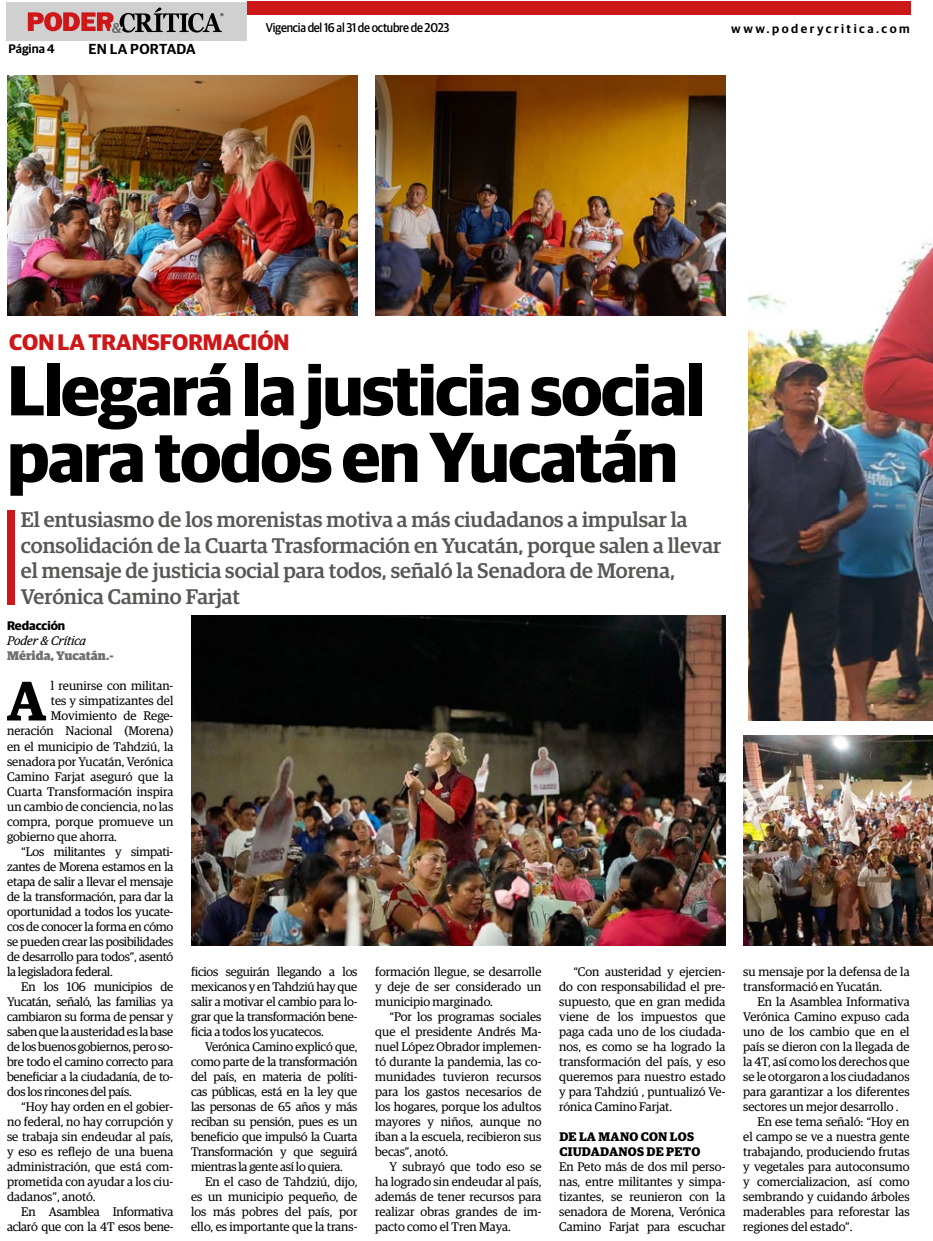
<style>
.page{position:relative;width:933px;height:1241px;background:#fff}
.page>*{position:absolute;margin:0;border:0;box-sizing:border-box;transform-origin:0 0}
.t1{font:700 70.88px/66.5px "Guardian Sans";letter-spacing:-.02em;color:#000}
.t2{font:600 55.75px "Guardian Egyp";color:#000}
.t3{font:700 22.5px "Guardian Sans";color:#cd1719}
.t4{font:500 21.25px/25.5px "Guardian Egyp";color:#575756}
.t5{font:600 14.5px "Guardian Sans";letter-spacing:.02em;color:#000}
.t6{font:500 12.75px "Guardian Sans";letter-spacing:-.02em;color:#000;scale:.91 1}
.t7{font:12.5px/15px "Guardian Egyp";color:#000;text-align:justify}
.t8{font:12.5px "Guardian Egyp";letter-spacing:-.02em;color:#000}
.t9{font:700 12.5px/15px "Guardian Egyp";letter-spacing:.02em;color:#000}
.t10{font:900 12.5px "Guardian Egyp";color:#706f6f}
.t11{font:italic 12.5px "Guardian Egyp";color:#000}
.t12{font:700 12.5px "Guardian Sans";color:#000}
.t13{font:600 12.38px "Guardian Sans";letter-spacing:.2em;color:#000}
</style>
<div class="page">
<div style="left:7px;top:2px;width:240px;height:39px;background:#d0d0d0"></div>
<div style="left:247px;top:2px;width:664px;height:13px;background:#cd1719"></div>
<svg style="left:28px;top:8px;width:195px;height:25px"></svg>
<div style="left:7px;top:510px;width:8px;height:94px;background:#cd1719"></div>
<img style="left:748px;top:241px;width:185px;height:479px">
<img style="left:7px;top:75px;width:350px;height:240px">
<img style="left:375px;top:75px;width:350px;height:240px">
<img style="left:191px;top:615px;width:534px;height:330px">
<img style="left:743px;top:735px;width:190px;height:210px">
<p class="t13" style="left:9px;top:40px;width:48px">Página 4</p>
<p class="t5" style="left:88px;top:39px;width:109px">EN LA PORTADA</p>
<p class="t6" style="left:266px;top:18px;width:203px">Vigencia del 16 al 31 de octubre de 2023</p>
<p class="t13" style="left:731px;top:19px;width:180px">www.poderycritica.com</p>
<h3 class="t3" style="left:9px;top:325px;width:282px">CON LA TRANSFORMACIÓN</h3>
<h1 class="t1" style="left:7px;top:351px;width:698px">Llegará la justicia social para todos en Yucatán</h1>
<p class="t4" style="left:21px;top:505px;width:701px">El entusiasmo de los morenistas motiva a más ciudadanos a impulsar la consolidación de la Cuarta Trasformación en Yucatán, porque salen a llevar el mensaje de justicia social para todos, señaló la Senadora de Morena, Verónica Camino Farjat</p>
<p class="t12" style="left:7px;top:616px;width:60px">Redacción</p>
<p class="t11" style="left:7px;top:632px;width:81px">Poder &amp; Crítica</p>
<p class="t10" style="left:7px;top:646px;width:108px">Mérida, Yucatán.-</p>
<h2 class="t2" style="left:7px;top:659px;width:41px">A</h2>
<p class="t7" style="left:51px;top:677px;width:124px">l reunirse con militan-</p>
<p class="t7" style="left:51px;top:692px;width:124px">tes y simpatizantes del</p>
<p class="t7" style="left:51px;top:707px;width:124px">Movimiento de Rege-</p>
<p class="t7" style="left:7px;top:722px;width:168px">neración Nacional (Morena)</p>
<p class="t7" style="left:7px;top:737px;width:168px">en el municipio de Tahdziú, la</p>
<p class="t7" style="left:7px;top:752px;width:168px">senadora por Yucatán, Verónica</p>
<p class="t7" style="left:7px;top:767px;width:168px">Camino Farjat aseguró que la</p>
<p class="t7" style="left:7px;top:782px;width:168px">Cuarta Transformación inspira</p>
<p class="t7" style="left:7px;top:797px;width:168px">un cambio de conciencia, no las</p>
<p class="t7" style="left:7px;top:812px;width:168px">compra, porque promueve un</p>
<p class="t7" style="left:7px;top:827px;width:111px">gobierno que ahorra.</p>
<p class="t8" style="left:21px;top:842px;width:154px">“Los militantes y simpati-</p>
<p class="t8" style="left:7px;top:857px;width:168px">zantes de Morena estamos en la</p>
<p class="t8" style="left:7px;top:872px;width:168px">etapa de salir a llevar el mensaje</p>
<p class="t8" style="left:7px;top:887px;width:168px">de la transformación, para dar la</p>
<p class="t8" style="left:7px;top:902px;width:168px">oportunidad a todos los yucate-</p>
<p class="t8" style="left:7px;top:917px;width:168px">cos de conocer la forma en cómo</p>
<p class="t8" style="left:7px;top:932px;width:168px">se pueden crear las posibilidades</p>
<p class="t8" style="left:7px;top:947px;width:168px">de desarrollo para todos”, asentó</p>
<p class="t8" style="left:7px;top:962px;width:107px">la legisladora federal.</p>
<p class="t8" style="left:21px;top:977px;width:154px">En los 106 municipios de</p>
<p class="t8" style="left:7px;top:992px;width:168px">Yucatán, señaló, las familias ya</p>
<p class="t8" style="left:7px;top:1007px;width:168px">cambiaron su forma de pensar y</p>
<p class="t8" style="left:7px;top:1022px;width:168px">saben que la austeridad es la base</p>
<p class="t8" style="left:7px;top:1037px;width:168px">de los buenos gobiernos, pero so-</p>
<p class="t8" style="left:7px;top:1052px;width:168px">bre todo el camino correcto para</p>
<p class="t8" style="left:7px;top:1067px;width:168px">beneficiar a la ciudadanía, de to-</p>
<p class="t8" style="left:7px;top:1082px;width:126px">dos los rincones del país.</p>
<p class="t7" style="left:21px;top:1097px;width:154px">“Hoy hay orden en el gobier-</p>
<p class="t7" style="left:7px;top:1112px;width:168px">no federal, no hay corrupción y</p>
<p class="t7" style="left:7px;top:1127px;width:168px">se trabaja sin endeudar al país,</p>
<p class="t7" style="left:7px;top:1142px;width:168px">y eso es reflejo de una buena</p>
<p class="t7" style="left:7px;top:1157px;width:168px">administración, que está com-</p>
<p class="t7" style="left:7px;top:1172px;width:168px">prometida con ayudar a los ciu-</p>
<p class="t7" style="left:7px;top:1187px;width:90px">dadanos”, anotó.</p>
<p class="t8" style="left:21px;top:1202px;width:154px">En Asamblea Informativa</p>
<p class="t8" style="left:7px;top:1217px;width:168px">aclaró que con la 4T esos bene-</p>
<p class="t7" style="left:191px;top:962px;width:168px">ficios seguirán llegando a los mexicanos y en Tahdziú hay que salir a motivar el cambio para lo&shy;grar que la transformación bene&shy;ficia a todos los yucatecos.</p>
<p class="t7" style="left:191px;top:1037px;width:168px;text-indent:14px">Verónica Camino explicó que, como parte de la transformación del país, en materia de políti&shy;cas públicas, está en la ley que las personas de 65 años y más reciban su pensión, pues es un beneficio que impulsó la Cuarta Transformación y que seguirá mientras la gente así lo quiera.</p>
<p class="t7" style="left:191px;top:1172px;width:168px;text-indent:14px">En el caso de Tahdziú, dijo, es un municipio pequeño, de los más pobres del país, por ello, es importante que la trans-</p>
<p class="t7" style="left:375px;top:962px;width:168px">formación llegue, se desarrolle y deje de ser considerado un municipio marginado.</p>
<p class="t7" style="left:375px;top:1007px;width:168px;text-indent:14px">“Por los programas sociales que el presidente Andrés Ma&shy;nuel López Obrador implemen&shy;tó durante la pandemia, las co&shy;munidades tuvieron recursos para los gastos necesarios de los hogares, porque los adultos mayores y niños, aunque no iban a la escuela, recibieron sus becas”, anotó.</p>
<p class="t7" style="left:375px;top:1157px;width:168px;text-indent:14px">Y subrayó que todo eso se ha logrado sin endeudar al país, además de tener recursos para realizar obras grandes de im&shy;pacto como el Tren Maya.</p>
<p class="t7" style="left:559px;top:962px;width:168px;text-indent:14px">“Con austeridad y ejercien&shy;do con responsabilidad el pre&shy;supuesto, que en gran medida viene de los impuestos que paga cada uno de los ciudada&shy;nos, es como se ha logrado la transformación del país, y eso queremos para nuestro estado y para Tahdziú , puntualizó Ve&shy;rónica Camino Farjat.</p>
<p class="t9" style="left:559px;top:1127px;width:142px">DE LA MANO CON LOS<br>CIUDADANOS DE PETO</p>
<p class="t7" style="left:559px;top:1157px;width:168px">En Peto más de dos mil perso&shy;nas, entre militantes y simpa&shy;tizantes, se reunieron con la senadora de Morena, Verónica Camino Farjat para escuchar</p>
<p class="t7" style="left:743px;top:962px;width:168px">su mensaje por la defensa de la transformació en Yucatán.</p>
<p class="t7" style="left:757px;top:992px;width:154px">En la Asamblea Informativa</p>
<p class="t7" style="left:743px;top:1007px;width:168px">Verónica Camino expuso cada</p>
<p class="t7" style="left:743px;top:1022px;width:168px">uno de los cambio que en el</p>
<p class="t7" style="left:743px;top:1037px;width:168px">país se dieron con la llegada de</p>
<p class="t7" style="left:743px;top:1052px;width:168px">la 4T, así como los derechos que</p>
<p class="t7" style="left:743px;top:1067px;width:168px">se le otorgaron a los ciudadanos</p>
<p class="t7" style="left:743px;top:1082px;width:168px">para garantizar a los diferentes</p>
<p class="t7" style="left:743px;top:1097px;width:157px">sectores un mejor desarrollo .</p>
<p class="t7" style="left:757px;top:1112px;width:154px">En ese tema señaló: “Hoy en</p>
<p class="t7" style="left:743px;top:1127px;width:168px">el campo se ve a nuestra gente</p>
<p class="t7" style="left:743px;top:1142px;width:168px">trabajando, produciendo frutas</p>
<p class="t7" style="left:743px;top:1157px;width:168px">y vegetales para autoconsumo</p>
<p class="t7" style="left:743px;top:1172px;width:168px">y comercializacion, así como</p>
<p class="t7" style="left:743px;top:1187px;width:168px">sembrando y cuidando árboles</p>
<p class="t7" style="left:743px;top:1202px;width:168px">maderables para reforestar las</p>
<p class="t7" style="left:743px;top:1217px;width:111px">regiones del estado”.</p>
</div>
